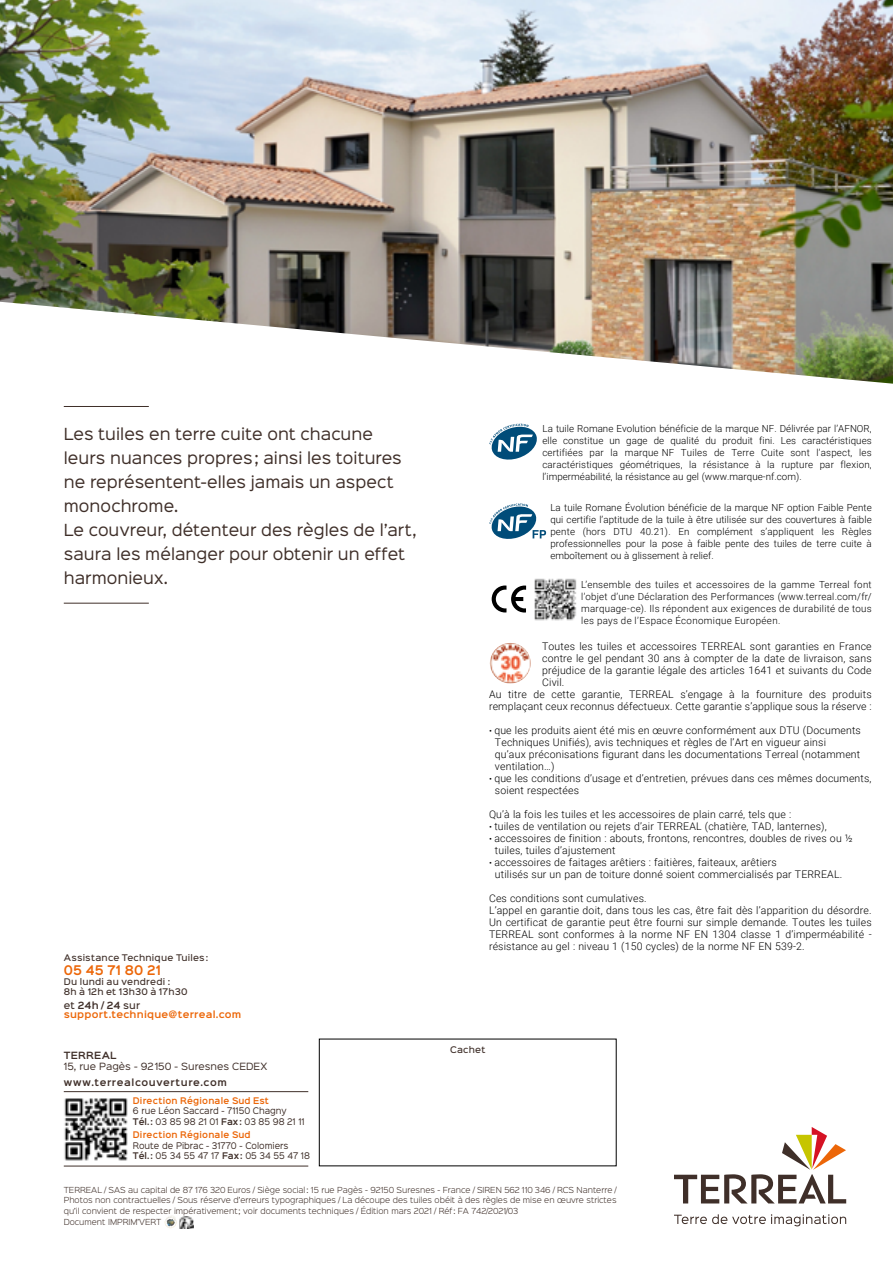
<style>
.page{position:relative;width:893px;height:1263px;background:#fff}
.page>*{position:absolute;margin:0;border:0;box-sizing:border-box;transform-origin:0 0}
.t1{font:15px/24px "Sinkin Sans 400";letter-spacing:.005em;color:#3f2f29}
.t2{font:600 12px "Sinkin Sans 600";letter-spacing:.015em;color:#ec6608;scale:.95 1}
.t3{font:300 10.5px/12px "Roboto";letter-spacing:.015em;color:#000}
.t4{font:300 9.75px/12px "Roboto";letter-spacing:.005em;color:#000;text-align:justify}
.t5{font:600 9px/9.8px "Sinkin Sans 600";letter-spacing:.025em;color:#ec6608}
.t6{font:9px "Sinkin Sans 400";color:#3f2f29}
.t7{font:600 9px "Sinkin Sans 600";letter-spacing:.065em;color:#3f2f29}
.t8{font:600 9px "Sinkin Sans 600";letter-spacing:.035em;color:#3f2f29}
.t9{font:8.25px/10.5px "Sinkin Sans 400";color:#3f2f29;scale:.95 1}
.t10{font:500 8.25px/9.8px "Sinkin Sans 500";letter-spacing:.025em;color:#3f2f29}
.t11{font:600 8.25px "Sinkin Sans 600";letter-spacing:.025em;color:#ec6608;scale:.95 1}
.t12{font:300 7.5px/10.6px "Sinkin Sans 300";color:#3f2f29}
.s1{font-family:"Sinkin Sans 500";font-weight:500;color:#3f2f29}
.s2{color:#3f2f29}
.s3{font-family:"Sinkin Sans 600";font-weight:600}
.s4{font-size:9px}
</style>
<div class="page">
<img style="left:0;top:0;width:893px;height:384px">
<hr style="left:64px;top:406px;width:85px;height:1px;background:#3f2f29">
<hr style="left:64px;top:603px;width:85px;height:1px;background:#3f2f29">
<img style="left:64px;top:1098px;width:64px;height:63px">
<hr style="left:64px;top:1166px;width:244px;height:1px;background:#3f2f29">
<hr style="left:64px;top:1091px;width:244px;height:1px;background:#3f2f29">
<svg style="left:165px;top:1215px;width:12px;height:13px"></svg>
<svg style="left:674px;top:1127px;width:172px;height:76px"></svg>
<svg style="left:674px;top:1214px;width:172px;height:12px"></svg>
<svg style="left:489px;top:642px;width:42px;height:42px"></svg>
<img style="left:490px;top:643px;width:20px;height:31px">
<img style="left:534px;top:578px;width:43px;height:42px">
<svg style="left:492px;top:585px;width:34px;height:27px"></svg>
<svg style="left:489px;top:424px;width:48px;height:36px"></svg>
<svg style="left:489px;top:503px;width:57px;height:36px"></svg>
<img style="left:180px;top:1216px;width:14px;height:13px">
<h1 class="t1" style="left:64px;top:420px;width:354px">Les tuiles en terre cuite ont chacune leurs nuances propres; ainsi les toitures ne représentent-elles jamais un aspect monochrome.<br>Le couvreur, détenteur des règles de l’art, saura les mélanger pour obtenir un effet harmonieux.</h1>
<p class="t10" style="left:64px;top:952px;width:146px">Assistance Technique Tuiles:</p>
<p class="t2" style="left:64px;top:960px;width:104px">05 45 71 80 21</p>
<p class="t10" style="left:64px;top:976px;width:125px">Du lundi au vendredi :<br>8h à 12h et 13h30 à 17h30</p>
<p class="t5" style="left:64px;top:999px;width:179px"><span class="s1">et</span> <span class="s2">24h / 24</span> <span class="s1">sur </span>support.technique@terreal.com</p>
<p class="t8" style="left:64px;top:1047px;width:54px">TERREAL</p>
<p class="t6" style="left:64px;top:1059px;width:205px">15, rue Pagès - 92150 - Suresnes CEDEX</p>
<p class="t7" style="left:64px;top:1075px;width:165px">www.terrealcouverture.com</p>
<p class="t11" style="left:133px;top:1093px;width:145px">Direction Régionale Sud Est</p>
<p class="t9" style="left:133px;top:1105px;width:182px">6 rue Léon Saccard - 71150 Chagny<br><span class="s3">Tél.:</span> 03 85 98 21 01 <span class="s3">Fax:</span> 03 85 98 21 11</p>
<p class="t11" style="left:133px;top:1127px;width:125px">Direction Régionale Sud</p>
<p class="t9" style="left:133px;top:1139px;width:188px">Route de Pibrac - 31770 - Colomiers<br><span class="s3">Tél.:</span> 05 34 55 47 17 <span class="s3">Fax:</span> 05 34 55 47 18</p>
<p class="t4" style="left:542px;top:422px;width:331px">La tuile Romane Evolution bénéficie de la marque NF. Délivrée par l’AFNOR, elle constitue un gage de qualité du produit fini. Les caractéristiques certifiées par la marque NF Tuiles de Terre Cuite sont l’aspect, les caractéristiques géométriques, la résistance à la rupture par flexion, l’imperméabilité, la résistance au gel (www.marque-nf.com).</p>
<p class="t4" style="left:550px;top:501px;width:323px">La tuile Romane Évolution bénéficie de la marque NF option Faible Pente qui certifie l’aptitude de la tuile à être utilisée sur des couvertures à faible pente (hors DTU 40.21). En complément s’appliquent les Règles professionnelles pour la pose à faible pente des tuiles de terre cuite à emboîtement ou à glissement à relief.</p>
<p class="t4" style="left:581px;top:578px;width:292px">L’ensemble des tuiles et accessoires de la gamme Terreal font l’objet d’une Déclaration des Performances (www.terreal.com/fr/ marquage-ce). Ils répondent aux exigences de durabilité de tous les pays de l’Espace Économique Européen.</p>
<p class="t3" style="left:542px;top:640px;width:331px">Toutes les tuiles et accessoires TERREAL sont garanties en France</p>
<p class="t3" style="left:542px;top:652px;width:331px">contre le gel pendant 30 ans à compter de la date de livraison, sans</p>
<p class="t3" style="left:542px;top:664px;width:331px">préjudice de la garantie légale des articles 1641 et suivants du Code</p>
<p class="t3" style="left:542px;top:676px;width:24px">Civil.</p>
<p class="t3" style="left:489px;top:688px;width:384px">Au titre de cette garantie, TERREAL s’engage à la fourniture des produits</p>
<p class="t3" style="left:489px;top:700px;width:384px">remplaçant ceux reconnus défectueux. Cette garantie s’applique sous la réserve :</p>
<p class="t3" style="left:495px;top:724px;width:367px;text-indent:-6px"><span class="s4">•</span> que les produits aient été mis en œuvre conformément aux DTU (Documents Techniques Unifiés), avis techniques et règles de l’Art en vigueur ainsi<br>qu’aux préconisations figurant dans les documentations Terreal (notamment ventilation…)</p>
<p class="t3" style="left:495px;top:772px;width:378px;text-indent:-6px"><span class="s4">•</span> que les conditions d’usage et d’entretien, prévues dans ces mêmes documents, soient respectées</p>
<p class="t3" style="left:489px;top:808px;width:304px">Qu’à la fois les tuiles et les accessoires de plain carré, tels que :</p>
<p class="t3" style="left:489px;top:820px;width:339px"><span class="s4">•</span> tuiles de ventilation ou rejets d’air TERREAL (chatière, TAD, lanternes),</p>
<p class="t3" style="left:495px;top:832px;width:359px;text-indent:-6px"><span class="s4">•</span> accessoires de finition : abouts, frontons, rencontres, doubles de rives ou ½ tuiles, tuiles d’ajustement</p>
<p class="t3" style="left:495px;top:856px;width:349px;text-indent:-6px"><span class="s4">•</span> accessoires de faitages arêtiers : faitières, faiteaux, arêtiers<br>utilisés sur un pan de toiture donné soient commercialisés par TERREAL.</p>
<p class="t3" style="left:489px;top:892px;width:384px">Ces conditions sont cumulatives.<br>L’appel en garantie doit, dans tous les cas, être fait dès l’apparition du désordre.<br>Un certificat de garantie peut être fourni sur simple demande. Toutes les tuiles TERREAL sont conformes à la norme NF EN 1304 classe 1 d’imperméabilité - résistance au gel : niveau 1 (150 cycles) de la norme NF EN 539-2.</p>
<p class="t10" style="left:450px;top:1044px;width:37px">Cachet</p>
<p class="t12" style="left:64px;top:1184px;width:554px">TERREAL / SAS au capital de 87 176 320 Euros / Siège social: 15 rue Pagès - 92150 Suresnes - France / SIREN 562 110 346 / RCS Nanterre / Photos non contractuelles / Sous réserve d’erreurs typographiques / La découpe des tuiles obéit à des règles de mise en œuvre strictes qu’il convient de respecter impérativement ; voir documents techniques / Édition mars 2021 / Réf: FA 742/2021/03<br>Document IMPRIM’VERT</p>
</div>
